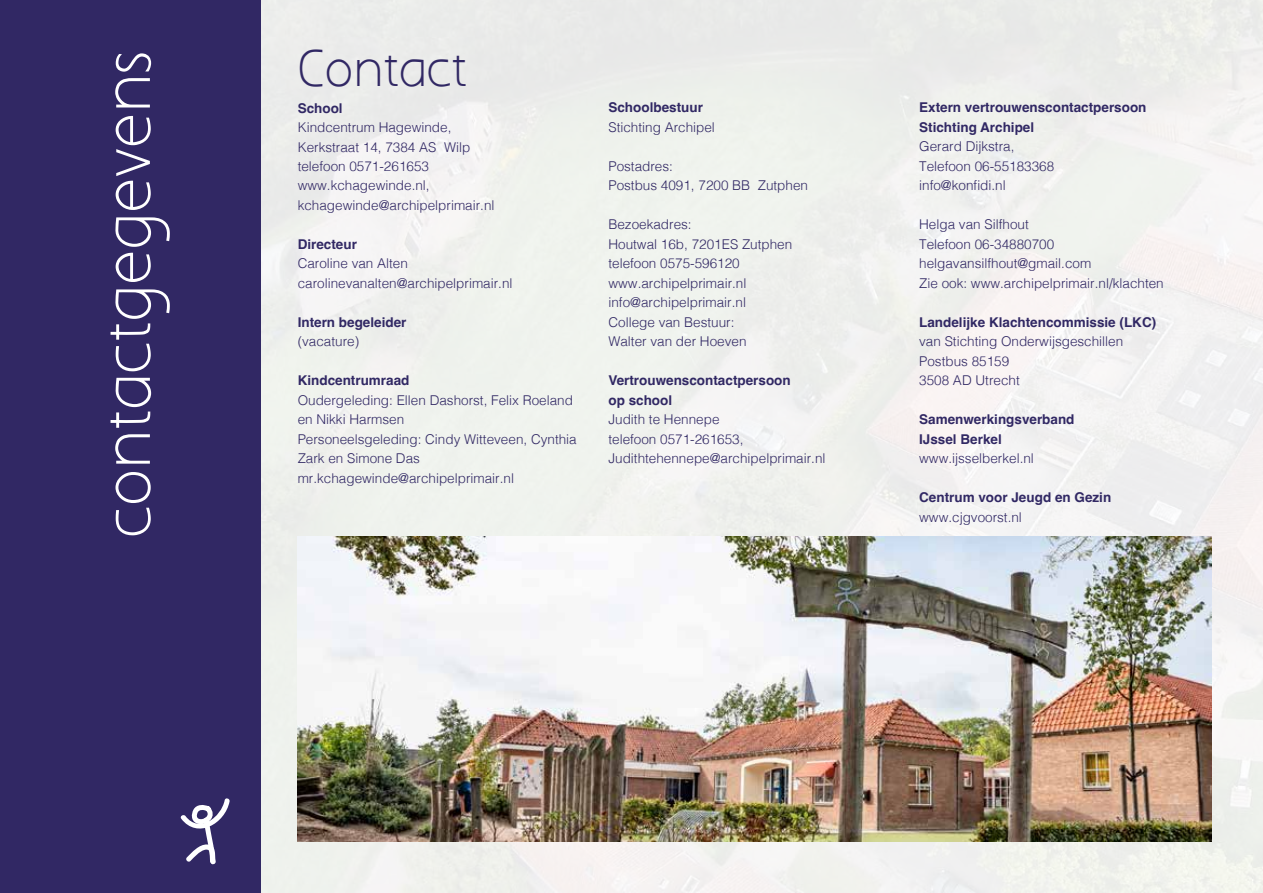
<style>
.page{position:relative;width:1263px;height:893px;background:#fff}
.page>*{position:absolute;margin:0;border:0;box-sizing:border-box;transform-origin:0 0}
.t1{font:58.2px "Aaargh Normal";color:#fff}
.t2{font:45px "Aaargh Normal";color:#312864}
.t3{font:300 13.5px/19.5px "Helvetica";color:#312864}
.t4{font:700 13.5px/19.5px "Helvetica";color:#312864}
</style>
<div class="page">
<img style="left:261px;top:0;width:1002px;height:893px">
<div style="left:0;top:0;width:261px;height:893px;background:#312864"></div>
<svg style="left:180px;top:798px;width:50px;height:67px"></svg>
<img style="left:298px;top:537px;width:914px;height:305px">
<h1 class="t1" style="left:94px;top:538px;width:488px;rotate:-90deg">contactgegevens</h1>
<h2 class="t2" style="left:298px;top:43px;width:171px">Contact</h2>
<p class="t4" style="left:298px;top:100px;width:47px">School</p>
<p class="t3" style="left:298px;top:117px;width:198px">Kindcentrum Hagewinde,<br>Kerkstraat 14, 7384 AS Wilp telefoon 0571-261653 www.kchagewinde.nl, kchagewinde@archipelprimair.nl</p>
<p class="t4" style="left:298px;top:236px;width:61px">Directeur</p>
<p class="t3" style="left:298px;top:253px;width:216px">Caroline van Alten carolinevanalten@archipelprimair.nl</p>
<p class="t4" style="left:298px;top:314px;width:110px">Intern begeleider</p>
<p class="t3" style="left:298px;top:331px;width:63px">(vacature)</p>
<p class="t4" style="left:298px;top:372px;width:113px">Kindcentrumraad</p>
<p class="t3" style="left:298px;top:389px;width:281px">Oudergeleding: Ellen Dashorst, Felix Roeland en Nikki Harmsen<br>Personeelsgeleding: Cindy Witteveen, Cynthia Zark en Simone Das mr.kchagewinde@archipelprimair.nl</p>
<p class="t4" style="left:608px;top:99px;width:96px">Schoolbestuur</p>
<p class="t3" style="left:608px;top:116px;width:108px">Stichting Archipel</p>
<p class="t3" style="left:608px;top:155px;width:201px">Postadres:<br>Postbus 4091, 7200 BB Zutphen</p>
<p class="t3" style="left:608px;top:214px;width:185px">Bezoekadres:<br>Houtwal 16b, 7201ES Zutphen telefoon 0575-596120 www.archipelprimair.nl info@archipelprimair.nl<br>College van Bestuur:<br>Walter van der Hoeven</p>
<p class="t4" style="left:608px;top:372px;width:184px">Vertrouwenscontactpersoon op school</p>
<p class="t3" style="left:608px;top:409px;width:219px">Judith te Hennepe<br>telefoon 0571-261653,<br>Judithtehennepe@archipelprimair.nl</p>
<p class="t4" style="left:919px;top:99px;width:229px">Extern vertrouwenscontactpersoon<br>Stichting Archipel</p>
<p class="t3" style="left:919px;top:136px;width:137px">Gerard Dijkstra,<br>Telefoon 06-55183368 info@konfidi.nl</p>
<p class="t3" style="left:919px;top:214px;width:246px">Helga van Silfhout<br>Telefoon 06-34880700 helgavansilfhout@gmail.com<br>Zie ook: www.archipelprimair.nl/klachten</p>
<p class="t4" style="left:919px;top:314px;width:239px">Landelijke Klachtencommissie (LKC)</p>
<p class="t3" style="left:919px;top:331px;width:206px">van Stichting Onderwijsgeschillen<br>Postbus 85159<br>3508 AD Utrecht</p>
<p class="t4" style="left:919px;top:411px;width:157px">Samenwerkingsverband<br>IJssel Berkel</p>
<p class="t3" style="left:919px;top:448px;width:116px">www.ijsselberkel.nl</p>
<p class="t4" style="left:919px;top:489px;width:194px">Centrum voor Jeugd en Gezin</p>
<p class="t3" style="left:919px;top:506px;width:104px">www.cjgvoorst.nl</p>
</div>
